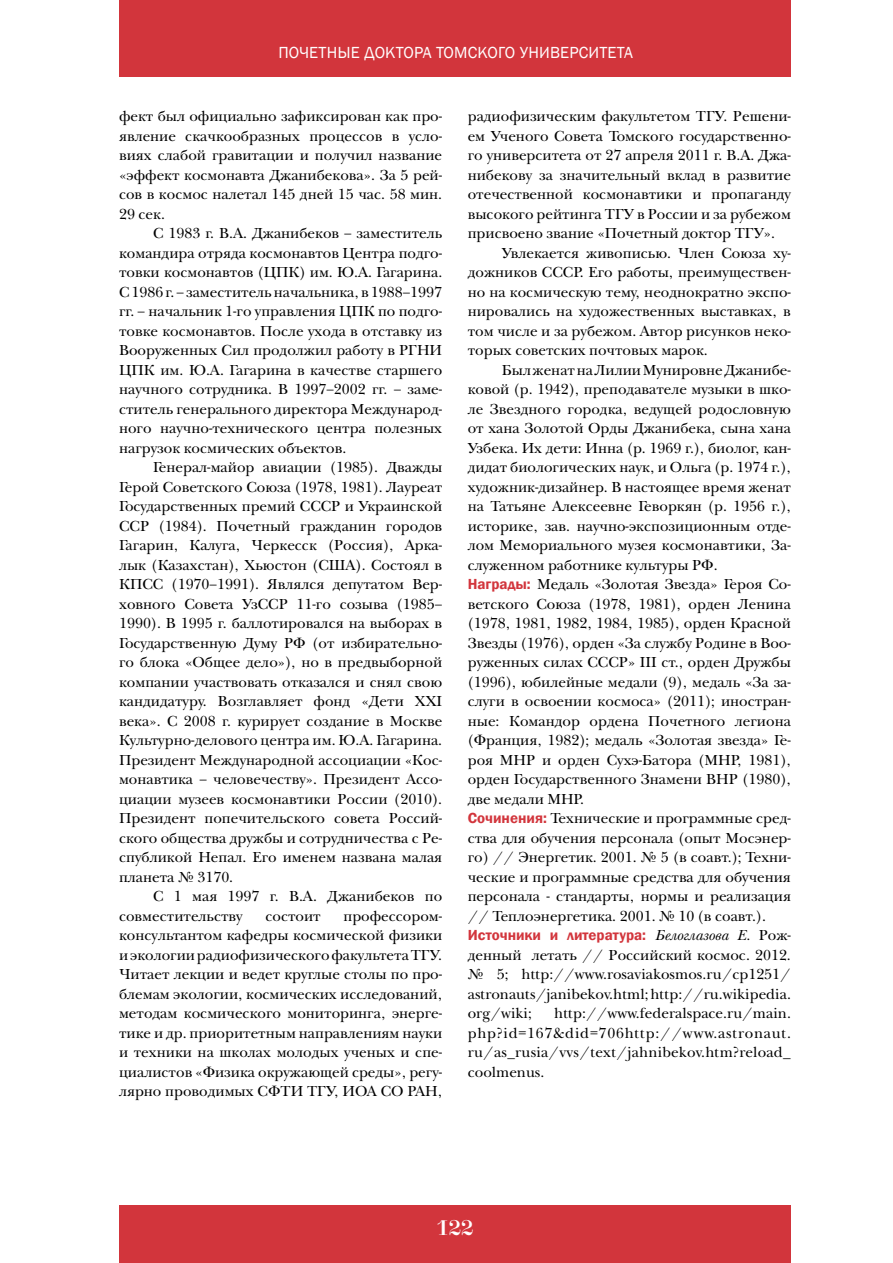
<style>
.page{position:relative;width:893px;height:1263px;background:#fff}
.page>*{position:absolute;margin:0;border:0;box-sizing:border-box;transform-origin:0 0}
.t1{font:21px "Didona C";color:#fff}
.t2{font:16.5px "Franklin Gothic";letter-spacing:.01em;color:#fff}
.t3{font:15px/19.5px "New Baskerville C";color:#000;text-align:justify}
.t4{font:600 15px "Franklin Gothic";color:#d2353c}
.s1{font-family:"Franklin Gothic";font-weight:600;color:#d2353c}
.s2{font-family:"New Baskerville C";font-weight:400;font-style:italic;color:#000}
.s3{font-family:"New Baskerville C";font-weight:400;color:#000}
</style>
<div class="page">
<div style="left:119px;top:0;width:672px;height:77px;background:#d2353c"></div>
<div style="left:119px;top:1206px;width:672px;height:57px;background:#d2353c"></div>
<p class="t2" style="left:278px;top:42px;width:356px">Почетные доктора Томского университета</p>
<p class="t3" style="left:119px;top:107px;width:325px">фект был официально зафиксирован как про&shy;явление скачкообразных процессов в усло&shy;виях слабой гравитации и получил название «эффект космонавта Джанибекова». За 5 рей&shy;сов в космос налетал 145 дней 15 час. 58 мин.<br>29 сек.</p>
<p class="t3" style="left:119px;top:224px;width:325px;text-indent:34px">С 1983 г. В.А. Джанибеков – заместитель командира отряда космонавтов Центра подго&shy;товки космонавтов (ЦПК) им. Ю.А. Гагарина.<br>С 1986 г. – заместитель начальника, в 1988–1997 гг. – начальник 1-го управления ЦПК по подго&shy;товке космонавтов. После ухода в отставку из Вооруженных Сил продолжил работу в РГНИ ЦПК им. Ю.А. Гагарина в качестве старшего научного сотрудника. В 1997–2002 гг. – заме&shy;ститель генерального директора Международ&shy;ного научно-технического центра полезных нагрузок космических объектов.</p>
<p class="t3" style="left:119px;top:458px;width:325px;text-indent:34px">Генерал-майор авиации (1985). Дважды Герой Советского Союза (1978, 1981). Лауреат Государственных премий СССР и Украинской ССР (1984). Почетный гражданин городов Гагарин, Калуга, Черкесск (Россия), Арка&shy;лык (Казахстан), Хьюстон (США). Состоял в КПСС (1970–1991). Являлся депутатом Вер&shy;ховного Совета УзССР 11-го созыва (1985– 1990). В 1995 г. баллотировался на выборах в Государственную Думу РФ (от избирательно&shy;го блока «Общее дело»), но в предвыборной компании участвовать отказался и снял свою кандидатуру. Возглавляет фонд «Дети XXI века». С 2008 г. курирует создание в Москве Культурно-делового центра им. Ю.А. Гагарина.<br>Президент Международной ассоциации «Кос&shy;монавтика – человечеству». Президент Ассо&shy;циации музеев космонавтики России (2010).<br>Президент попечительского совета Россий&shy;ского общества дружбы и сотрудничества с Ре&shy;спубликой Непал. Его именем названа малая планета № 3170.</p>
<p class="t3" style="left:119px;top:887px;width:325px;text-indent:34px">С 1 мая 1997 г. В.А. Джанибеков по совместительству</p>
<p class="t3" style="left:119px;top:906px;width:325px;text-indent:224px">профессором&shy;консультантом кафедры космической физики и экологии радиофизического факультета ТГУ.<br>Читает лекции и ведет круглые столы по про&shy;блемам экологии, космических исследований, методам космического мониторинга, энерге&shy;тике и др. приоритетным направлениям науки и техники на школах молодых ученых и спе&shy;циалистов «Физика окружающей среды», регу&shy;лярно проводимых СФТИ ТГУ, ИОА СО РАН,</p>
<p class="t3" style="left:265px;top:906px;width:57px">состоит</p>
<p class="t3" style="left:468px;top:107px;width:325px">радиофизическим факультетом ТГУ. Решени&shy;ем Ученого Совета Томского государственно&shy;го университета от 27 апреля 2011 г. В.А. Джа&shy;нибекову за значительный вклад в развитие отечественной космонавтики и пропаганду высокого рейтинга ТГУ в России и за рубежом присвоено звание «Почетный доктор ТГУ».</p>
<p class="t3" style="left:468px;top:243px;width:325px;text-indent:34px">Увлекается живописью. Член Союза ху&shy;дожников СССР. Его работы, преимуществен&shy;но на космическую тему, неоднократно экспо&shy;нировались на художественных выставках, в том числе и за рубежом. Автор рисунков неко&shy;торых советских почтовых марок.</p>
<p class="t3" style="left:468px;top:360px;width:325px;text-align:left;text-indent:34px">Был женат на Лилии Мунировне Джанибе&shy;ковой (р. 1942), преподавателе музыки в шко&shy;ле Звездного городка, ведущей родословную от хана Золотой Орды Джанибека, сына хана Узбека. Их дети: Инна (р. 1969 г.), биолог, кан&shy;дидат биологических наук, и Ольга (р. 1974 г.), художник-дизайнер. В настоящее время женат на Татьяне Алексеевне Геворкян (р. 1956 г.), историке, зав. научно-экспозиционным отде&shy;лом Мемориального музея космонавтики, За&shy;служенном работнике культуры РФ.<br><span class="s1">Награды:</span> Медаль «Золотая Звезда» Героя Со&shy;ветского Союза (1978, 1981), орден Ленина (1978, 1981, 1982, 1984, 1985), орден Красной Звезды (1976), орден «За службу Родине в Воо&shy;руженных силах СССР» III ст., орден Дружбы (1996), юбилейные медали (9), медаль «За за&shy;слуги в освоении космоса» (2011); иностран&shy;ные: Командор ордена Почетного легиона (Франция, 1982); медаль «Золотая звезда» Ге&shy;роя МНР и орден Сухэ-Батора (МНР, 1981), орден Государственного Знамени ВНР (1980), две медали МНР.<br><span class="s1">Сочинения:</span> Технические и программные сред&shy;ства для обучения персонала (опыт Мосэнер&shy;го) // Энергетик. 2001. № 5 (в соавт.); Техни&shy;ческие и программные средства для обучения персонала - стандарты, нормы и реализация // Теплоэнергетика. 2001. № 10 (в соавт.).</p>
<p class="t4" style="left:468px;top:926px;width:325px">Источники и литература: <span class="s2">Белоглазова Е.</span> <span class="s3">Рож-</span></p>
<p class="t3" style="left:468px;top:945px;width:325px">денный летать // Российский космос. 2012. № 5; http://www.rosaviakosmos.ru/cp1251/ astronauts/janibekov.html; http://ru.wikipedia. org/wiki;</p>
<p class="t3" style="left:468px;top:1004px;width:325px;text-indent:86px">http://www.federalspace.ru/main. php?id=167&amp;did=706http://www.astronaut. ru/as_rusia/vvs/text/jahnibekov.htm?reload_ coolmenus.</p>
<h1 class="t1" style="left:436px;top:1216px;width:39px">122</h1>
</div>
